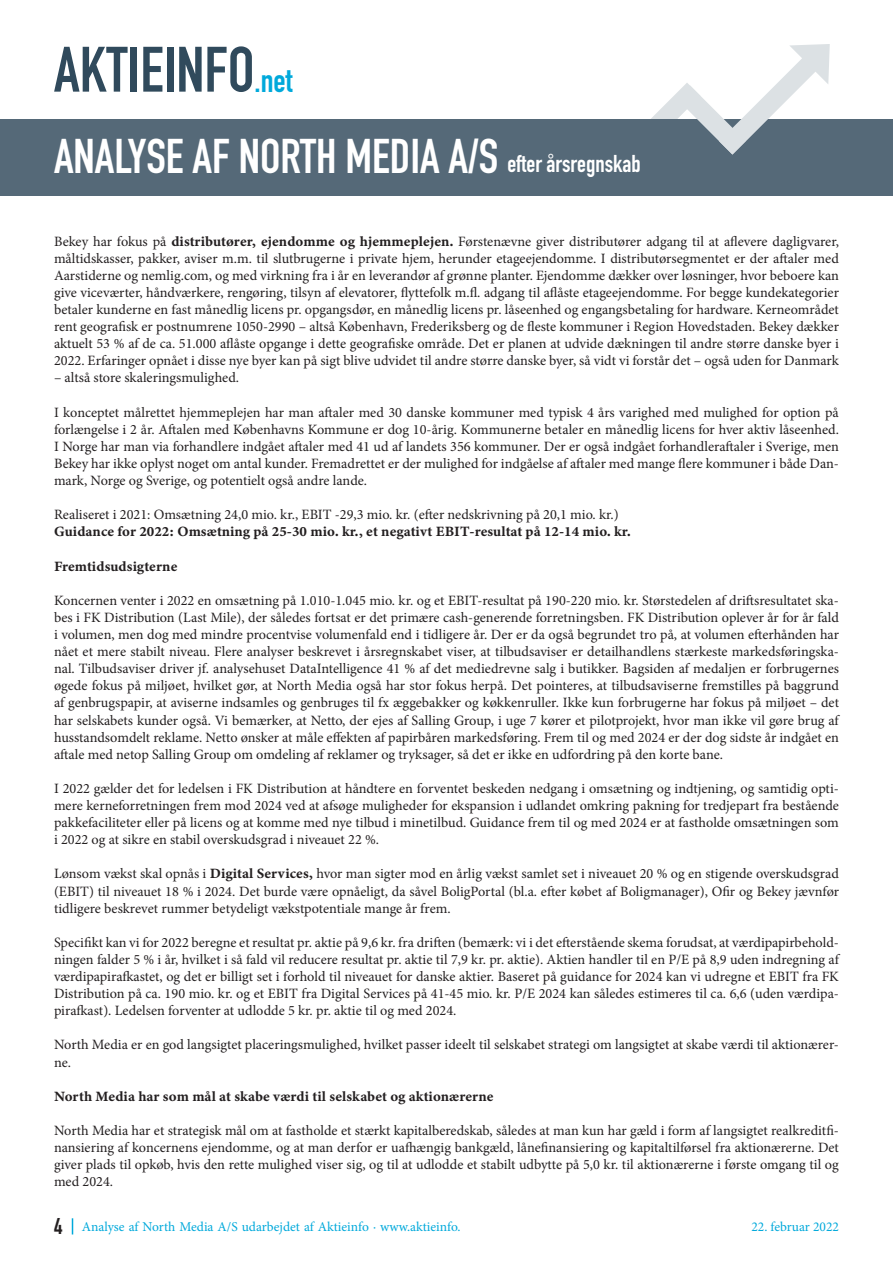
<style>
.page{position:relative;width:893px;height:1263px;background:#fff}
.page>*{position:absolute;margin:0;border:0;box-sizing:border-box;transform-origin:0 0}
.t1{font:700 63px "DIN Condensed";color:#304a5c}
.t2{font:700 48px "DIN Condensed";color:#fff}
.t3{font:700 24px "DIN Condensed";color:#fff}
.t4{font:700 22.5px "DIN Condensed";color:#231f20}
.t5{font:14.25px/17.1px "Minion Pro";color:#231f20;text-align:justify}
.t6{font:14.25px "Minion Variable Concept";color:#231f20}
.t7{font:13.5px "Minion Pro";color:#00a9db}
.s1{font-size:33px;color:#00a9db}
.s2{font-family:"Minion Variable Concept"}
</style>
<div class="page">
<div style="left:0;top:119px;width:893px;height:77px;background:#556978"></div>
<svg style="left:651px;top:44px;width:179px;height:111px"></svg>
<svg style="left:72px;top:1218px;width:1px;height:16px"></svg>
<p class="t1" style="left:54px;top:27px;width:240px">AKTIEINFO<span class="s1">.net</span></p>
<p class="t2" style="left:54px;top:124px;width:446px">ANALYSE AF NORTH MEDIA A/S</p>
<p class="t3" style="left:507px;top:148px;width:135px">efter årsregnskab</p>
<p class="t5" style="left:54px;top:233px;width:787px">Bekey har fokus på <span class="s2">distributører, ejendomme og hjemmeplejen.</span> Førstenævne giver distributører adgang til at aflevere dagligvarer, måltidskasser, pakker, aviser m.m. til slutbrugerne i private hjem, herunder etageejendomme. I distributørsegmentet er der aftaler med Aarstiderne og nemlig.com, og med virkning fra i år en leverandør af grønne planter. Ejendomme dækker over løsninger, hvor beboere kan give viceværter, håndværkere, rengøring, tilsyn af elevatorer, flyttefolk m.fl. adgang til aflåste etageejendomme. For begge kundekategorier betaler kunderne en fast månedlig licens pr. opgangsdør, en månedlig licens pr. låseenhed og engangsbetaling for hardware. Kerneområdet rent geografisk er postnumrene 1050-2990 – altså København, Frederiksberg og de fleste kommuner i Region Hovedstaden. Bekey dækker aktuelt 53 % af de ca. 51.000 aflåste opgange i dette geografiske område. Det er planen at udvide dækningen til andre større danske byer i 2022. Erfaringer opnået i disse nye byer kan på sigt blive udvidet til andre større danske byer, så vidt vi forstår det – også uden for Danmark</p>
<p class="t5" style="left:54px;top:369px;width:187px">– altså store skaleringsmulighed.</p>
<p class="t5" style="left:54px;top:404px;width:786px">I konceptet målrettet hjemmeplejen har man aftaler med 30 danske kommuner med typisk 4 års varighed med mulighed for option på forlængelse i 2 år. Aftalen med Københavns Kommune er dog 10-årig. Kommunerne betaler en månedlig licens for hver aktiv låseenhed.<br>I Norge har man via forhandlere indgået aftaler med 41 ud af landets 356 kommuner. Der er også indgået forhandleraftaler i Sverige, men Bekey har ikke oplyst noget om antal kunder. Fremadrettet er der mulighed for indgåelse af aftaler med mange flere kommuner i både Dan&shy;mark, Norge og Sverige, og potentielt også andre lande.</p>
<p class="t5" style="left:54px;top:506px;width:566px">Realiseret i 2021: Omsætning 24,0 mio. kr., EBIT -29,3 mio. kr. (efter nedskrivning på 20,1 mio. kr.)</p>
<p class="t6" style="left:54px;top:522px;width:578px">Guidance for 2022: Omsætning på 25-30 mio. kr., et negativt EBIT-resultat på 12-14 mio. kr.</p>
<p class="t6" style="left:54px;top:556px;width:125px">Fremtidsudsigterne</p>
<p class="t5" style="left:54px;top:592px;width:787px">Koncernen venter i 2022 en omsætning på 1.010-1.045 mio. kr. og et EBIT-resultat på 190-220 mio. kr. Størstedelen af driftsresultatet ska&shy;bes i FK Distribution (Last Mile), der således fortsat er det primære cash-generende forretningsben. FK Distribution oplever år for år fald i volumen, men dog med mindre procentvise volumenfald end i tidligere år. Der er da også begrundet tro på, at volumen efterhånden har nået et mere stabilt niveau. Flere analyser beskrevet i årsregnskabet viser, at tilbudsaviser er detailhandlens stærkeste markedsføringska&shy;nal. Tilbudsaviser driver jf. analysehuset DataIntelligence 41 % af det mediedrevne salg i butikker. Bagsiden af medaljen er forbrugernes øgede fokus på miljøet, hvilket gør, at North Media også har stor fokus herpå. Det pointeres, at tilbudsaviserne fremstilles på baggrund af genbrugspapir, at aviserne indsamles og genbruges til fx æggebakker og køkkenruller. Ikke kun forbrugerne har fokus på miljøet – det har selskabets kunder også. Vi bemærker, at Netto, der ejes af Salling Group, i uge 7 kører et pilotprojekt, hvor man ikke vil gøre brug af husstandsomdelt reklame. Netto ønsker at måle effekten af papirbåren markedsføring. Frem til og med 2024 er der dog sidste år indgået en aftale med netop Salling Group om omdeling af reklamer og tryksager, så det er ikke en udfordring på den korte bane.</p>
<p class="t5" style="left:54px;top:780px;width:786px">I 2022 gælder det for ledelsen i FK Distribution at håndtere en forventet beskeden nedgang i omsætning og indtjening, og samtidig opti&shy;mere kerneforretningen frem mod 2024 ved at afsøge muligheder for ekspansion i udlandet omkring pakning for tredjepart fra bestående pakkefaciliteter eller på licens og at komme med nye tilbud i minetilbud. Guidance frem til og med 2024 er at fastholde omsætningen som i 2022 og at sikre en stabil overskudsgrad i niveauet 22 %.</p>
<p class="t5" style="left:54px;top:865px;width:787px">Lønsom vækst skal opnås i <span class="s2">Digital Services,</span> hvor man sigter mod en årlig vækst samlet set i niveauet 20 % og en stigende overskudsgrad (EBIT) til niveauet 18 % i 2024. Det burde være opnåeligt, da såvel BoligPortal (bl.a. efter købet af Boligmanager), Ofir og Bekey jævnfør tidligere beskrevet rummer betydeligt vækstpotentiale mange år frem.</p>
<p class="t5" style="left:54px;top:934px;width:786px">Specifikt kan vi for 2022 beregne et resultat pr. aktie på 9,6 kr. fra driften (bemærk: vi i det efterstående skema forudsat, at værdipapirbehold&shy;ningen falder 5 % i år, hvilket i så fald vil reducere resultat pr. aktie til 7,9 kr. pr. aktie). Aktien handler til en P/E på 8,9 uden indregning af værdipapirafkastet, og det er billigt set i forhold til niveauet for danske aktier. Baseret på guidance for 2024 kan vi udregne et EBIT fra FK Distribution på ca. 190 mio. kr. og et EBIT fra Digital Services på 41-45 mio. kr. P/E 2024 kan således estimeres til ca. 6,6 (uden værdipa&shy;pirafkast). Ledelsen forventer at udlodde 5 kr. pr. aktie til og med 2024.</p>
<p class="t5" style="left:54px;top:1036px;width:786px">North Media er en god langsigtet placeringsmulighed, hvilket passer ideelt til selskabet strategi om langsigtet at skabe værdi til aktionærer&shy;ne.</p>
<p class="t6" style="left:54px;top:1086px;width:441px">North Media har som mål at skabe værdi til selskabet og aktionærerne</p>
<p class="t5" style="left:54px;top:1122px;width:786px">North Media har et strategisk mål om at fastholde et stærkt kapitalberedskab, således at man kun har gæld i form af langsigtet realkreditfi&shy;nansiering af koncernens ejendomme, og at man derfor er uafhængig bankgæld, lånefinansiering og kapitaltilførsel fra aktionærerne. Det giver plads til opkøb, hvis den rette mulighed viser sig, og til at udlodde et stabilt udbytte på 5,0 kr. til aktionærerne i første omgang til og med 2024.</p>
<p class="t4" style="left:54px;top:1211px;width:10px">4</p>
<p class="t7" style="left:82px;top:1218px;width:380px">Analyse af North Media A/S udarbejdet af Aktieinfo ∙ www.aktieinfo.</p>
<p class="t7" style="left:751px;top:1218px;width:89px">22. februar 2022</p>
</div>
